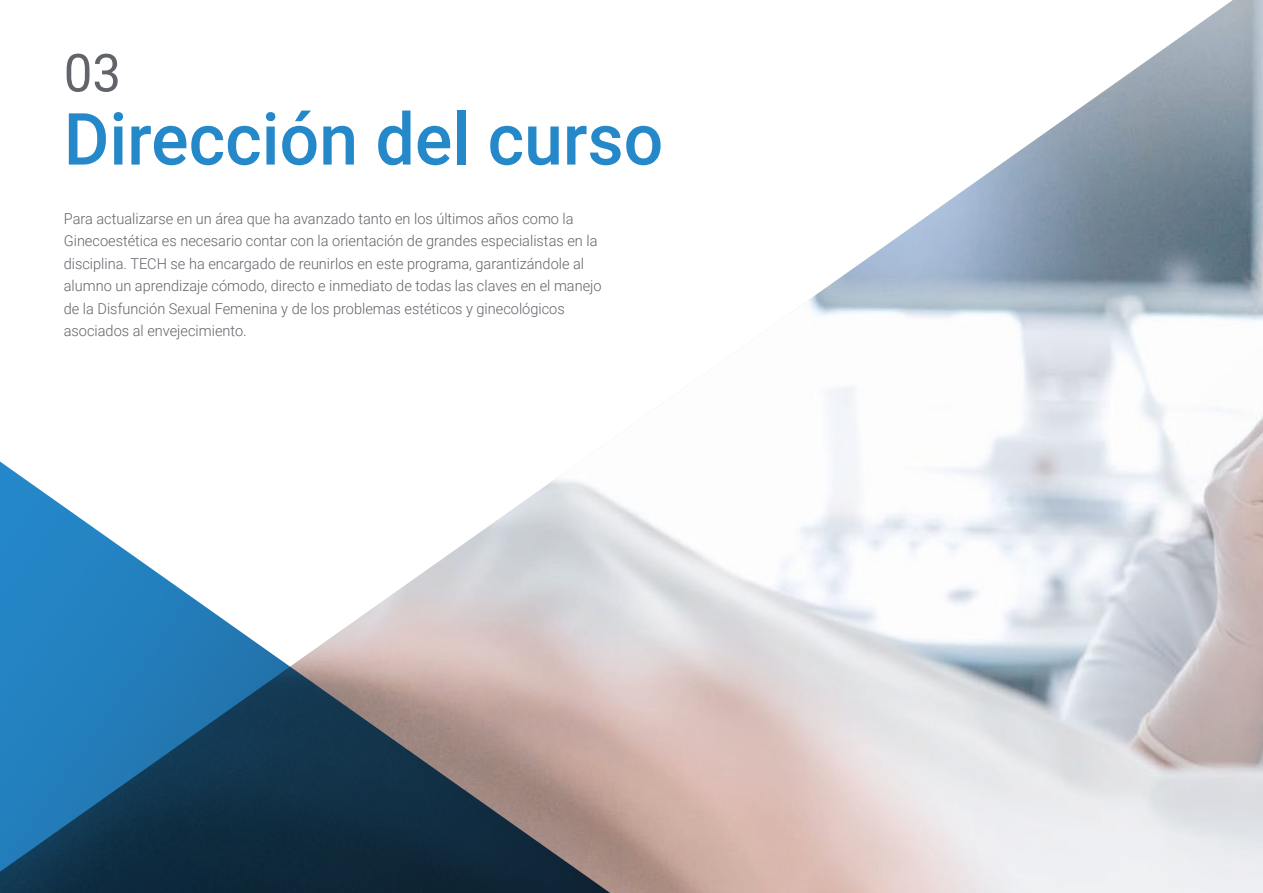
<style>
.page{position:relative;width:1263px;height:893px;background:#fff}
.page>*{position:absolute;margin:0;border:0;box-sizing:border-box;transform-origin:0 0}
.t1{font:500 72px "Roboto";color:#2488c9}
.t2{font:52.5px "Roboto";color:#61646a}
.t3{font:300 15px/22.5px "Roboto";color:#61646a}
</style>
<div class="page">
<img style="left:640px;top:0;width:623px;height:893px">
<svg style="left:0;top:461px;width:640px;height:432px"></svg>
<h2 class="t2" style="left:64px;top:36px;width:59px">03</h2>
<h1 class="t1" style="left:64px;top:89px;width:601px">Dirección del curso</h1>
<p class="t3" style="left:64px;top:207px;width:539px">Para actualizarse en un área que ha avanzado tanto en los últimos años como la Ginecoestética es necesario contar con la orientación de grandes especialistas en la disciplina. TECH se ha encargado de reunirlos en este programa, garantizándole al alumno un aprendizaje cómodo, directo e inmediato de todas las claves en el manejo de la Disfunción Sexual Femenina y de los problemas estéticos y ginecológicos asociados al envejecimiento.</p>
</div>
